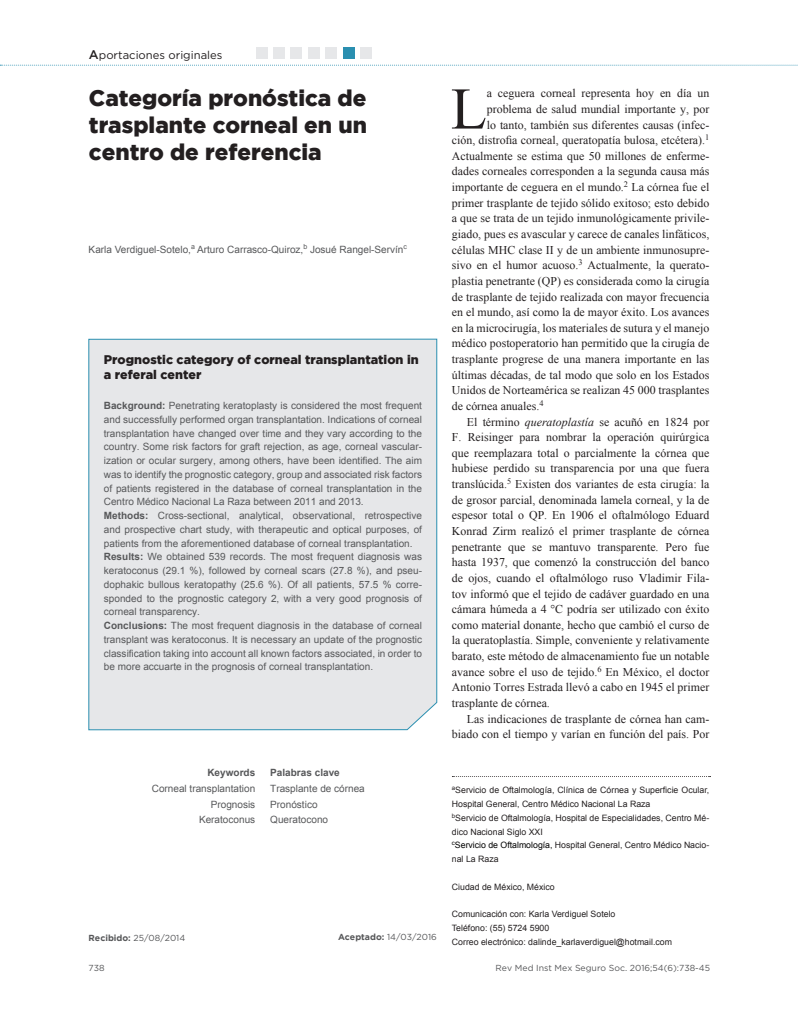
<style>
.page{position:relative;width:798px;height:1028px;background:#fff}
.page>*{position:absolute;margin:0;border:0;box-sizing:border-box;transform-origin:0 0}
.t1{font:59.12px "Times New Roman";color:#231f20}
.t2{font:900 22.5px/27px "Gotham";color:#231f20;text-align:justify}
.t3{font:900 12.5px/15px "Gotham";color:#231f20}
.t4{font:11.88px "Times New Roman";color:#231f20}
.t5{font:11.25px "Gotham";color:#231f20}
.t6{font:10px/13.8px "Arial";color:#57585a}
.t7{font:700 10px "Arial";color:#57585a}
.t8{font:8.75px/13.8px "Arial";color:#231f20}
.t9{font:8.75px "Gotham";color:#57585a}
.s1{font-weight:500;font-size:12.5px}
.s2{font-weight:700}
.s3{font-style:italic}
.s4{color:#000}
</style>
<div class="page">
<div style="left:88px;top:338px;width:349px;height:392px;background:#e6e7e9"></div>
<svg style="left:0;top:65px;width:798px;height:1px"></svg>
<div style="left:273px;top:48px;width:11px;height:11px;background:#e6e7e9"></div>
<div style="left:256px;top:48px;width:11px;height:11px;background:#e6e7e9"></div>
<div style="left:308px;top:48px;width:11px;height:11px;background:#e6e7e9"></div>
<div style="left:290px;top:48px;width:12px;height:11px;background:#e6e7e9"></div>
<div style="left:343px;top:48px;width:11px;height:11px;background:#2a8fb0"></div>
<div style="left:325px;top:48px;width:11px;height:11px;background:#e6e7e9"></div>
<div style="left:360px;top:48px;width:11px;height:11px;background:#e6e7e9"></div>
<svg style="left:452px;top:776px;width:258px;height:1px"></svg>
<p class="t5" style="left:89px;top:48px;width:135px"><span class="s1">A</span>portaciones originales</p>
<h2 class="t2" style="left:89px;top:84px;width:279px">Categoría pronóstica de trasplante corneal en un centro de referencia</h2>
<p class="t6" style="left:89px;top:242px;width:320px">Karla Verdiguel-Sotelo,<sup>a</sup> Arturo Carrasco-Quiroz,<sup>b</sup> Josué Rangel-Servín<sup>c</sup></p>
<p class="t3" style="left:104px;top:352px;width:316px">Prognostic category of corneal transplantation in a referal center</p>
<p class="t6" style="left:104px;top:399px;width:319px"><span class="s2">Background:</span> Penetrating keratoplasty is considered the most frequent and successfully performed organ transplantation. Indications of corneal transplantation have changed over time and they vary according to the country. Some risk factors for graft rejection, as age, corneal vascular&shy;ization or ocular surgery, among others, have been identified. The aim was to identify the prognostic category, group and associated risk factors of patients registered in the database of corneal transplantation in the Centro Médico Nacional La Raza between 2011 and 2013.<br><span class="s2">Methods:</span> Cross-sectional, analytical, observational, retrospective and prospective chart study, with therapeutic and optical purposes, of patients from the aforementioned database of corneal transplantation.<br><span class="s2">Results:</span> We obtained 539 records. The most frequent diagnosis was keratoconus (29.1 %), followed by corneal scars (27.8 %), and pseu&shy;dophakic bullous keratopathy (25.6 %). Of all patients, 57.5 % corre&shy;sponded to the prognostic category 2, with a very good prognosis of corneal transparency.<br><span class="s2">Conclusions:</span> The most frequent diagnosis in the database of corneal transplant was keratoconus. It is necessary an update of the prognostic classification taking into account all known factors associated, in order to be more accuarte in the prognosis of corneal transplantation.</p>
<h1 class="t1" style="left:450px;top:69px;width:38px">L</h1>
<p class="t4" style="left:486px;top:85px;width:224px">a ceguera corneal representa hoy en día un</p>
<p class="t4" style="left:486px;top:101px;width:224px">problema de salud mundial importante y, por</p>
<p class="t4" style="left:486px;top:117px;width:224px">lo tanto, también sus diferentes causas (infec-</p>
<p class="t4" style="left:451px;top:132px;width:259px">ción, distrofia corneal, queratopatía bulosa, etcétera).<sup>1</sup></p>
<p class="t4" style="left:451px;top:148px;width:259px">Actualmente se estima que 50 millones de enferme-</p>
<p class="t4" style="left:451px;top:163px;width:259px">dades corneales corresponden a la segunda causa más</p>
<p class="t4" style="left:451px;top:179px;width:259px">importante de ceguera en el mundo.<sup>2</sup> La córnea fue el</p>
<p class="t4" style="left:451px;top:195px;width:259px">primer trasplante de tejido sólido exitoso; esto debido</p>
<p class="t4" style="left:451px;top:210px;width:259px">a que se trata de un tejido inmunológicamente privile-</p>
<p class="t4" style="left:451px;top:226px;width:259px">giado, pues es avascular y carece de canales linfáticos,</p>
<p class="t4" style="left:451px;top:242px;width:259px">células MHC clase II y de un ambiente inmunosupre-</p>
<p class="t4" style="left:451px;top:257px;width:259px">sivo en el humor acuoso.<sup>3</sup> Actualmente, la querato-</p>
<p class="t4" style="left:451px;top:273px;width:259px">plastia penetrante (QP) es considerada como la cirugía</p>
<p class="t4" style="left:451px;top:288px;width:259px">de trasplante de tejido realizada con mayor frecuencia</p>
<p class="t4" style="left:451px;top:304px;width:259px">en el mundo, así como la de mayor éxito. Los avances</p>
<p class="t4" style="left:451px;top:320px;width:259px">en la microcirugía, los materiales de sutura y el manejo</p>
<p class="t4" style="left:451px;top:335px;width:259px">médico postoperatorio han permitido que la cirugía de</p>
<p class="t4" style="left:451px;top:351px;width:259px">trasplante progrese de una manera importante en las</p>
<p class="t4" style="left:451px;top:367px;width:259px">últimas décadas, de tal modo que solo en los Estados</p>
<p class="t4" style="left:451px;top:382px;width:259px">Unidos de Norteamérica se realizan 45 000 trasplantes</p>
<p class="t4" style="left:451px;top:398px;width:93px">de córnea anuales.<sup>4</sup></p>
<p class="t4" style="left:466px;top:413px;width:244px">El término <span class="s3">queratoplastía</span> se acuñó en 1824 por</p>
<p class="t4" style="left:451px;top:429px;width:259px">F. Reisinger para nombrar la operación quirúrgica</p>
<p class="t4" style="left:451px;top:445px;width:259px">que reemplazara total o parcialmente la córnea que</p>
<p class="t4" style="left:451px;top:460px;width:259px">hubiese perdido su transparencia por una que fuera</p>
<p class="t4" style="left:451px;top:476px;width:259px">translúcida.<sup>5</sup> Existen dos variantes de esta cirugía: la</p>
<p class="t4" style="left:451px;top:492px;width:259px">de grosor parcial, denominada lamela corneal, y la de</p>
<p class="t4" style="left:451px;top:507px;width:259px">espesor total o QP. En 1906 el oftalmólogo Eduard</p>
<p class="t4" style="left:451px;top:523px;width:259px">Konrad Zirm realizó el primer trasplante de córnea</p>
<p class="t4" style="left:451px;top:538px;width:259px">penetrante que se mantuvo transparente. Pero fue</p>
<p class="t4" style="left:451px;top:554px;width:259px">hasta 1937, que comenzó la construcción del banco</p>
<p class="t4" style="left:451px;top:570px;width:259px">de ojos, cuando el oftalmólogo ruso Vladimir Fila-</p>
<p class="t4" style="left:451px;top:585px;width:259px">tov informó que el tejido de cadáver guardado en una</p>
<p class="t4" style="left:451px;top:601px;width:259px">cámara húmeda a 4 °C podría ser utilizado con éxito</p>
<p class="t4" style="left:451px;top:617px;width:259px">como material donante, hecho que cambió el curso de</p>
<p class="t4" style="left:451px;top:632px;width:259px">la queratoplastía. Simple, conveniente y relativamente</p>
<p class="t4" style="left:451px;top:648px;width:259px">barato, este método de almacenamiento fue un notable</p>
<p class="t4" style="left:451px;top:663px;width:259px">avance sobre el uso de tejido.<sup>6</sup> En México, el doctor</p>
<p class="t4" style="left:451px;top:679px;width:259px">Antonio Torres Estrada llevó a cabo en 1945 el primer</p>
<p class="t4" style="left:451px;top:695px;width:99px">trasplante de córnea.</p>
<p class="t4" style="left:466px;top:710px;width:244px">Las indicaciones de trasplante de córnea han cam-</p>
<p class="t4" style="left:451px;top:726px;width:259px">biado con el tiempo y varían en función del país. Por</p>
<p class="t7" style="left:270px;top:766px;width:71px">Palabras clave</p>
<p class="t6" style="left:270px;top:780px;width:96px;line-height:15.6px">Trasplante de córnea<br>Pronóstico<br>Queratocono</p>
<p class="t8" style="left:451px;top:783px;width:259px"><sup>a</sup>Servicio de Oftalmología, Clínica de Córnea y Superficie Ocular, Hospital General, Centro Médico Nacional La Raza<br><sup>b</sup>Servicio de Oftalmología, Hospital de Especialidades, Centro Mé&shy;dico Nacional Siglo XXI<br><sup>c</sup><span class="s4">Servicio de Oftalmología,</span> Hospital General, Centro Médico Nacio&shy;nal La Raza</p>
<p class="t8" style="left:451px;top:879px;width:104px">Ciudad de México, México</p>
<p class="t8" style="left:451px;top:907px;width:221px">Comunicación con: Karla Verdiguel Sotelo<br>Teléfono: (55) 5724 5900<br>Correo electrónico: dalinde_karlaverdiguel@hotmail.com</p>
<p class="t7" style="left:207px;top:766px;width:49px">Keywords</p>
<p class="t6" style="left:152px;top:780px;width:105px;line-height:15.6px;text-align:right">Corneal transplantation<br>Prognosis<br>Keratoconus</p>
<p class="t9" style="left:89px;top:932px;width:98px"><span class="s2">Recibido:</span> 25/08/2014</p>
<p class="t9" style="left:338px;top:931px;width:100px"><span class="s2">Aceptado:</span> 14/03/2016</p>
<p class="t9" style="left:89px;top:961px;width:18px">738</p>
<p class="t9" style="left:495px;top:961px;width:216px">Rev Med Inst Mex Seguro Soc. 2016;54(6):738-45</p>
</div>
